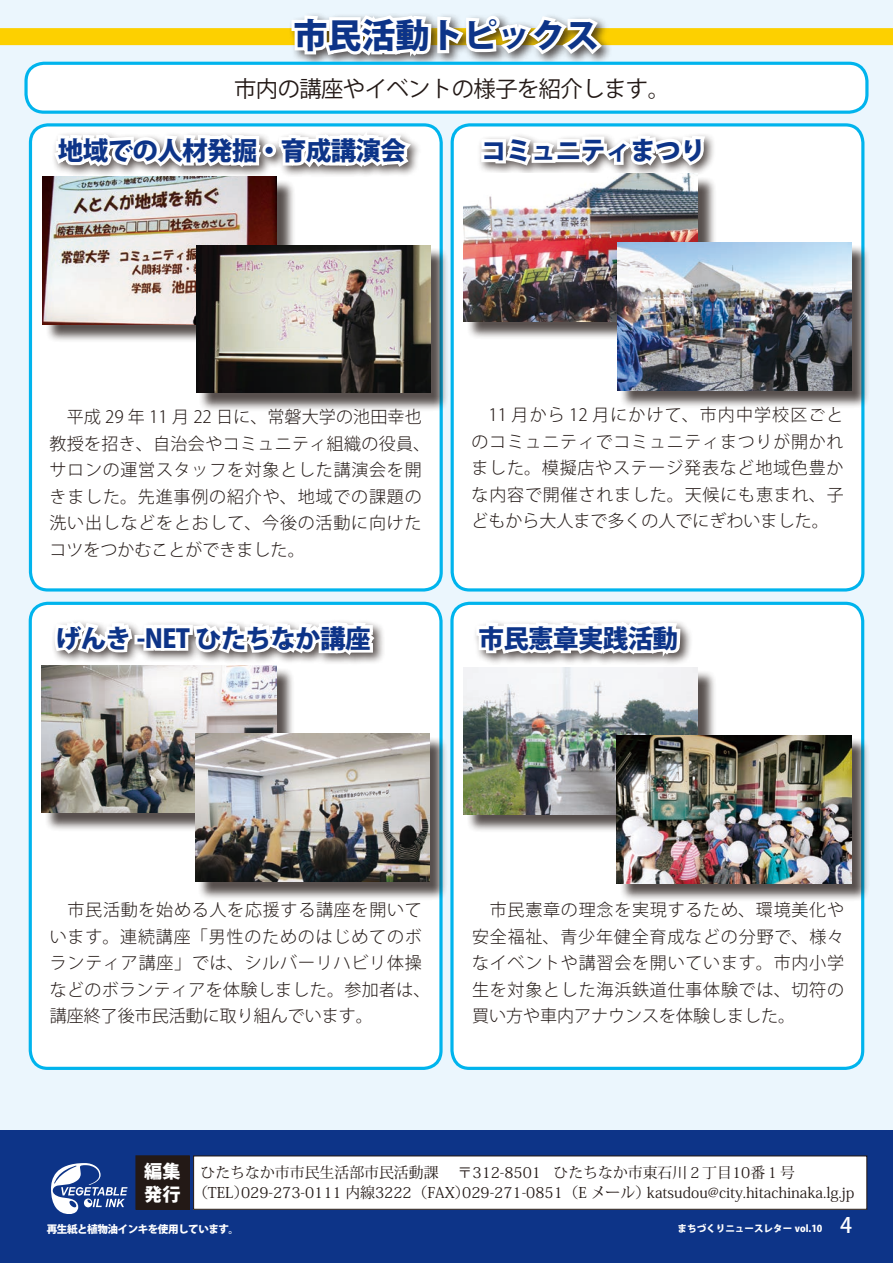
<style>
.page{position:relative;width:893px;height:1263px;background:#fff}
.page>*{position:absolute;margin:0;border:0;box-sizing:border-box;transform-origin:0 0}
.t1{font:800 34.05px "Koz Go Pro";color:#0d3488}
.t2{font:800 25.5px "Koz Go Pro";letter-spacing:-.025em;color:#0d3488}
.t3{font:22.35px "Koz Go Pro";letter-spacing:-.025em;color:#231916}
.t4{font:800 18px/22.4px "Koz Go Pro";color:#fff}
.t5{font:300 16.95px/26.5px "Koz Go Pro";letter-spacing:.045em;color:#231916}
.t6{font:14.85px/20.2px "Koz Min Pro";color:#231916}
.t7{font:800 10.65px "Koz Go Pro";letter-spacing:-.05em;color:#fff}
.t8{font:800 9.6px "Koz Go Pro";color:#fff}
.s1{font-weight:500;font-size:21.3px}
</style>
<div class="page">
<div style="left:0;top:1126px;width:893px;height:137px;background:#0d3488"></div>
<div style="left:0;top:0;width:893px;height:1129px;background:#ebf6fd"></div>
<div style="left:0;top:28px;width:893px;height:17px;background:#fdd000"></div>
<div style="left:26px;top:63px;width:841px;height:49px;background:#fff;border-radius:18px"></div>
<div style="left:24px;top:62px;width:844px;height:52px;border:3px solid #00b4ed;border-radius:18px"></div>
<svg style="left:51px;top:1163px;width:77px;height:50px"></svg>
<div style="left:194px;top:1156px;width:673px;height:53px;background:#fff"></div>
<div style="left:193px;top:1155px;width:674px;height:55px;border:1px solid #231916"></div>
<div style="left:136px;top:1156px;width:53px;height:53px;background:#231916"></div>
<div style="left:135px;top:1155px;width:55px;height:55px;border:1px solid #231916"></div>
<div style="left:30px;top:125px;width:411px;height:465px;background:#fff;border-radius:18px"></div>
<div style="left:29px;top:123px;width:414px;height:468px;border:3px solid #00b4ed;border-radius:18px"></div>
<div style="left:51px;top:128px;width:371px;height:51px;background:#231916;opacity:.75"></div>
<svg style="left:50px;top:123px;width:213px;height:53px"></svg>
<div style="left:262px;top:143px;width:14px;height:14px;border:6px solid #fff;border-radius:50%"></div>
<div style="left:452px;top:125px;width:411px;height:465px;background:#fff;border-radius:18px"></div>
<div style="left:451px;top:123px;width:413px;height:468px;border:3px solid #00b4ed;border-radius:18px"></div>
<div style="left:30px;top:603px;width:411px;height:465px;background:#fff;border-radius:18px"></div>
<div style="left:29px;top:602px;width:414px;height:468px;border:3px solid #00b4ed;border-radius:18px"></div>
<div style="left:452px;top:603px;width:411px;height:465px;background:#fff;border-radius:18px"></div>
<div style="left:450px;top:602px;width:414px;height:468px;border:3px solid #00b4ed;border-radius:18px"></div>
<div style="left:477px;top:132px;width:239px;height:45px;background:#231916;opacity:.75"></div>
<svg style="left:274px;top:14px;width:433px;height:164px"></svg>
<div style="left:51px;top:618px;width:335px;height:48px;background:#231916;opacity:.75"></div>
<svg style="left:51px;top:618px;width:328px;height:49px"></svg>
<div style="left:472px;top:619px;width:221px;height:48px;background:#231916;opacity:.75"></div>
<svg style="left:473px;top:619px;width:213px;height:47px"></svg>
<div style="left:45px;top:179px;width:251px;height:164px;background:#231916;opacity:.76"></div>
<img style="left:43px;top:176px;width:234px;height:148px">
<div style="left:198px;top:247px;width:251px;height:165px;background:#231916;opacity:.76"></div>
<img style="left:196px;top:245px;width:234px;height:148px">
<div style="left:466px;top:176px;width:251px;height:164px;background:#231916;opacity:.76"></div>
<img style="left:464px;top:174px;width:234px;height:147px">
<div style="left:619px;top:245px;width:251px;height:164px;background:#231916;opacity:.76"></div>
<img style="left:617px;top:242px;width:234px;height:148px">
<div style="left:44px;top:667px;width:251px;height:164px;background:#231916;opacity:.76"></div>
<img style="left:42px;top:665px;width:234px;height:148px">
<div style="left:197px;top:736px;width:251px;height:164px;background:#231916;opacity:.76"></div>
<img style="left:195px;top:734px;width:234px;height:147px">
<div style="left:466px;top:669px;width:250px;height:164px;background:#231916;opacity:.76"></div>
<img style="left:464px;top:667px;width:234px;height:147px">
<div style="left:619px;top:737px;width:251px;height:165px;background:#231916;opacity:.76"></div>
<img style="left:617px;top:735px;width:234px;height:148px">
<h1 class="t1" style="left:293px;top:13px;width:308px">市民活動トピックス</h1>
<h3 class="t3" style="left:234px;top:74px;width:437px">市内の講座やイベントの様子を紹介します。</h3>
<h2 class="t2" style="left:58px;top:134px;width:349px">地域での人材発掘・育成講演会</h2>
<h2 class="t2" style="left:481px;top:134px;width:226px">コミュニティまつり</h2>
<p class="t5" style="left:50px;top:404px;width:382px">　平成 29 年 11 月 22 日に、常磐大学の池田幸也教授を招き、自治会やコミュニティ組織の役員、サロンの運営スタッフを対象とした講演会を開きました。先進事例の紹介や、地域での課題の洗い出しなどをとおして、今後の活動に向けたコツをつかむことができました。</p>
<p class="t5" style="left:471px;top:402px;width:374px;text-align:justify">　11 月から 12 月にかけて、市内中学校区ごとのコミュニティでコミュニティまつりが開かれました。模擬店やステージ発表など地域色豊かな内容で開催されました。天候にも恵まれ、子どもから大人まで多くの人でにぎわいました。</p>
<h2 class="t2" style="left:56px;top:621px;width:316px">げんき -NET ひたちなか講座</h2>
<h2 class="t2" style="left:478px;top:621px;width:201px">市民憲章実践活動</h2>
<p class="t5" style="left:50px;top:897px;width:382px">　市民活動を始める人を応援する講座を開いています。連続講座「男性のためのはじめてのボランティア講座」では、シルバーリハビリ体操などのボランティアを体験しました。参加者は、講座終了後市民活動に取り組んでいます。</p>
<p class="t5" style="left:472px;top:897px;width:374px;text-align:justify">　市民憲章の理念を実現するため、環境美化や安全福祉、青少年健全育成などの分野で、様々なイベントや講習会を開いています。市内小学生を対象とした海浜鉄道仕事体験では、切符の買い方や車内アナウンスを体験しました。</p>
<p class="t4" style="left:144px;top:1162px;width:38px">編集発行</p>
<p class="t6" style="left:193px;top:1162px;width:663px;text-indent:7px">ひたちなか市市民生活部市民活動課 　〒312-8501 ひたちなか市東石川２丁目10番１号<br>（TEL）029-273-0111 内線3222 （FAX）029-271-0851 （E メール）katsudou@city.hitachinaka.lg.jp</p>
<p class="t7" style="left:47px;top:1222px;width:194px">再生紙と植物油インキを使用しています。</p>
<p class="t8" style="left:677px;top:1222px;width:176px">まちづくりニュースレター vol.10 <span class="s1">4</span></p>
</div>
